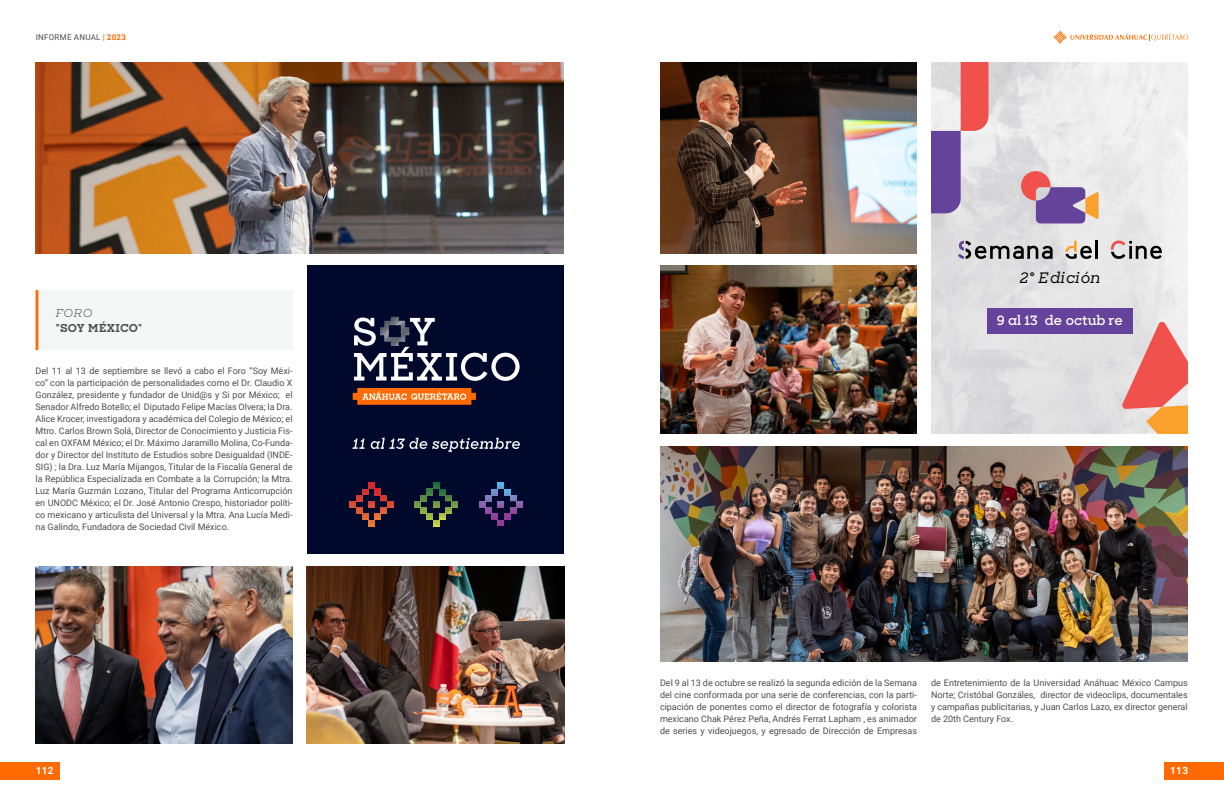
<style>
.page{position:relative;width:1224px;height:792px;background:#fff}
.page>*{position:absolute;margin:0;border:0;box-sizing:border-box;transform-origin:0 0}
.t1{font:italic 500 14.5px "Sharp Slab";color:#000}
.t2{font:600 12.9px "Sharp Slab";color:#fff}
.t3{font:700 11px "Sharp Slab";letter-spacing:.025em;color:#4d4d4f}
.t4{font:italic 11px "Sharp Slab";color:#4d4d4f}
.t5{font:700 10px "Roboto";letter-spacing:.035em;color:#fff}
.t6{font:9px/12px "Roboto";color:#4d4d4f;text-align:justify}
.t7{font:8px "Roboto";letter-spacing:.035em;color:#4a4b4a}
.s1{font-weight:700;color:#ff6b00}
</style>
<div class="page">
<div style="left:1164px;top:762px;width:60px;height:18px;background:#ff6b00"></div>
<div style="left:0;top:762px;width:60px;height:18px;background:#ff6b00"></div>
<svg style="left:1054px;top:31px;width:134px;height:13px"></svg>
<img style="left:36px;top:62px;width:528px;height:192px">
<div style="left:307px;top:266px;width:257px;height:288px;background:#00092b"></div>
<svg style="left:350px;top:483px;width:43px;height:44px"></svg>
<svg style="left:414px;top:483px;width:44px;height:44px"></svg>
<svg style="left:479px;top:483px;width:44px;height:43px"></svg>
<svg style="left:353px;top:388px;width:123px;height:17px;background:#f17c29"></svg>
<svg style="left:354px;top:317px;width:166px;height:64px"></svg>
<svg style="left:352px;top:438px;width:168px;height:14px"></svg>
<div style="left:36px;top:290px;width:257px;height:60px;background:#f5f7f7"></div>
<hr style="left:36px;top:290px;width:2px;height:60px;background:#ff6b00">
<img style="left:36px;top:566px;width:257px;height:178px">
<img style="left:307px;top:566px;width:257px;height:178px">
<img style="left:931px;top:62px;width:257px;height:372px">
<svg style="left:931px;top:62px;width:58px;height:151px;background:#c498b0"></svg>
<svg style="left:1121px;top:321px;width:67px;height:113px;background:#ec9a89"></svg>
<hr style="left:1095px;top:241px;width:3px;height:18px;background:#000">
<svg style="left:1065px;top:241px;width:27px;height:18px"></svg>
<svg style="left:1111px;top:241px;width:51px;height:18px"></svg>
<svg style="left:958px;top:241px;width:95px;height:18px;background:#969497"></svg>
<svg style="left:1021px;top:171px;width:78px;height:52px;background:#b78fa8"></svg>
<div style="left:987px;top:309px;width:145px;height:25px;background:#65439a"></div>
<img style="left:660px;top:446px;width:528px;height:216px">
<img style="left:660px;top:62px;width:257px;height:192px">
<img style="left:660px;top:266px;width:257px;height:168px">
<p class="t7" style="left:36px;top:32px;width:92px">INFORME ANUAL <span class="s1">| 2023</span></p>
<p class="t4" style="left:56px;top:305px;width:38px">FORO</p>
<p class="t3" style="left:56px;top:320px;width:88px">"SOY MÉXICO"</p>
<p class="t6" style="left:36px;top:364px;width:259px">Del 11 al 13 de septiembre se llevó a cabo el Foro “Soy Méxi&shy;co” con la participación de personalidades como el Dr. Claudio X González, presidente y fundador de Unid@s y Si por México; el Senador Alfredo Botello; el Diputado Felipe Macías Olvera; la Dra.<br>Alice Krocer, investigadora y académica del Colegio de México; el Mtro. Carlos Brown Solá, Director de Conocimiento y Justicia Fis&shy;cal en OXFAM México; el Dr. Máximo Jaramillo Molina, Co-Funda&shy;dor y Director del Instituto de Estudios sobre Desigualdad (INDE-SIG) ; la Dra. Luz María Mijangos, Titular de la Fiscalía General de la República Especializada en Combate a la Corrupción; la Mtra.<br>Luz María Guzmán Lozano, Titular del Programa Anticorrupción en UNODC México; el Dr. José Antonio Crespo, historiador políti&shy;co mexicano y articulista del Universal y la Mtra. Ana Lucía Medi&shy;na Galindo, Fundadora de Sociedad Civil México.</p>
<h1 class="t1" style="left:1020px;top:267px;width:82px">2° E dición</h1>
<h2 class="t2" style="left:997px;top:311px;width:127px">9 al 13 de octub re</h2>
<p class="t6" style="left:660px;top:676px;width:259px">Del 9 al 13 de octubre se realizó la segunda edición de la Semana del cine conformada por una serie de conferencias, con la parti&shy;cipación de ponentes como el director de fotografía y colorista mexicano Chak Pérez Peña, Andrés Ferrat Lapham , es animador de series y videojuegos, y egresado de Dirección de Empresas</p>
<p class="t6" style="left:931px;top:676px;width:258px">de Entretenimiento de la Universidad Anáhuac México Campus Norte; Cristóbal Gonzáles, director de videoclips, documentales y campañas publicitarias, y Juan Carlos Lazo, ex director general de 20th Century Fox.</p>
<p class="t5" style="left:36px;top:763px;width:19px">112</p>
<p class="t5" style="left:1170px;top:763px;width:19px">113</p>
</div>
